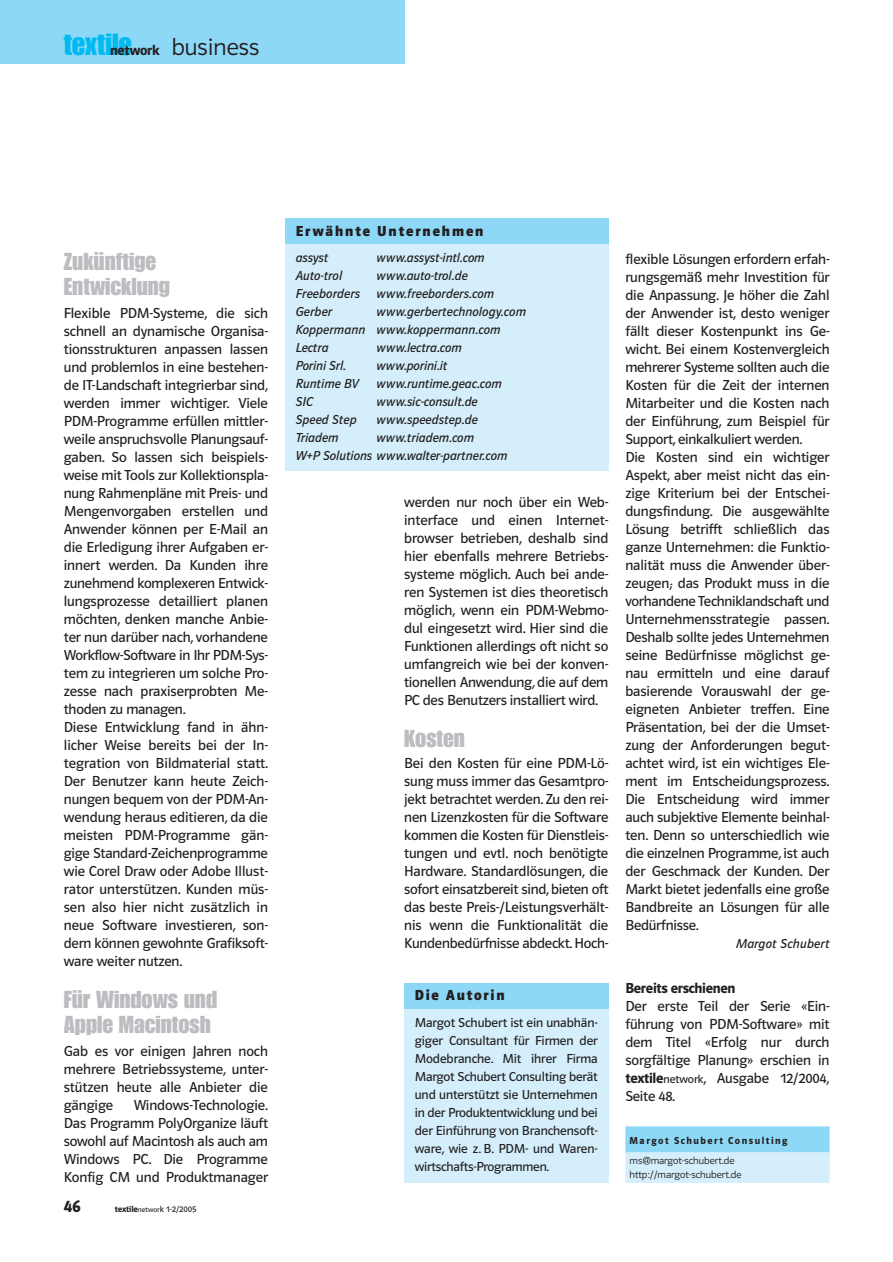
<style>
.page{position:relative;width:893px;height:1262px;background:#fff}
.page>*{position:absolute;margin:0;border:0;box-sizing:border-box;transform-origin:0 0}
.t1{font:24.75px "Polo 22 K Leicht";color:#231f20}
.t2{font:24px/24.8px "Impact";color:#bcbdc0}
.t3{font:18px "Polo 22 K Hfett";color:#231f20}
.t4{font:15px/18px "Polo 22 K Buch";letter-spacing:-.005em;color:#231f20;text-align:justify}
.t5{font:700 15px "Polo 22 K";letter-spacing:.125em;color:#231f20}
.t6{font:15px "Polo 22 K Hfett";letter-spacing:-.02em;color:#231f20}
.t7{font:13.5px/18px "Polo 22 K Buch Kursiv";letter-spacing:.005em;color:#231f20}
.t8{font:13.5px/18px "Polo 22 K Buch";letter-spacing:-.01em;color:#231f20;text-align:justify}
.t9{font:10.5px/14.2px "Polo 22 K Leicht";letter-spacing:-.005em;color:#231f20}
.t10{font:10.5px "Polo 22 K Hfett";letter-spacing:.135em;color:#231f20}
.t11{font:9px "Polo 22 K Buch";color:#231f20}
.s1{font-family:"Impact";font-size:30px;color:#00baf1}
.s2{font-family:"Polo 22 K Hfett";font-size:14.7px}
.s3{font-family:"Polo 22 K Hfett"}
.s4{font-size:7.5px}
.s5{font-size:12px}
</style>
<div class="page">
<div style="left:0;top:0;width:404px;height:64px;background:#8dd7f7"></div>
<div style="left:285px;top:241px;width:323px;height:230px;background:#d4effb"></div>
<div style="left:285px;top:218px;width:323px;height:25px;background:#8dd7f7"></div>
<div style="left:404px;top:1003px;width:204px;height:179px;background:#d4effb"></div>
<div style="left:404px;top:983px;width:204px;height:25px;background:#8dd7f7"></div>
<div style="left:625px;top:1126px;width:204px;height:27px;background:#8dd7f7"></div>
<div style="left:625px;top:1152px;width:204px;height:16px;background:#d4effb"></div>
<div style="left:625px;top:1166px;width:204px;height:16px;background:#d4effb"></div>
<h1 class="t1" style="left:64px;top:38px;width:197px"><span class="s1">textile</span><span class="s2">network</span> business</h1>
<h2 class="t2" style="left:64px;top:250px;width:108px">Zukünftige<br>Entwicklung</h2>
<p class="t4" style="left:64px;top:305px;width:206px;text-align:left">Flexible PDM-Systeme, die sich schnell an dynamische Organisa&shy;tionsstrukturen anpassen lassen und problemlos in eine bestehen&shy;de IT-Landschaft integrierbar sind, werden immer wichtiger. Viele<br>PDM-Programme erfüllen mittler&shy;weile anspruchsvolle Planungsauf&shy;gaben. So lassen sich beispiels&shy;weise mit Tools zur Kollektionspla&shy;nung Rahmenpläne mit Preis- und<br>Mengenvorgaben erstellen und<br>Anwender können per E-Mail an die Erledigung ihrer Aufgaben er&shy;innert werden. Da Kunden ihre zunehmend komplexeren Entwick&shy;lungsprozesse detailliert planen möchten, denken manche Anbie&shy;ter nun darüber nach, vorhandene<br>Workflow-Software in Ihr PDM-Sys&shy;tem zu integrieren um solche Pro&shy;zesse nach praxiserprobten Me&shy;thoden zu managen.<br>Diese Entwicklung fand in ähn&shy;licher Weise bereits bei der In&shy;tegration von Bildmaterial statt.<br>Der Benutzer kann heute Zeich&shy;nungen bequem von der PDM-An&shy;wendung heraus editieren, da die meisten PDM-Programme gän&shy;gige Standard-Zeichenprogramme wie Corel Draw oder Adobe Illust&shy;rator unterstützen. Kunden müs&shy;sen also hier nicht zusätzlich in neue Software investieren, son&shy;dern können gewohnte Grafiksoft&shy;ware weiter nutzen.</p>
<h2 class="t2" style="left:64px;top:988px;width:155px">Für Windows und<br>Apple Macintosh</h2>
<p class="t4" style="left:64px;top:1043px;width:206px">Gab es vor einigen Jahren noch mehrere Betriebssysteme, unter&shy;stützen heute alle Anbieter die gängige</p>
<p class="t4" style="left:64px;top:1097px;width:206px;text-indent:70px">Windows-Technologie.<br>Das Programm PolyOrganize läuft sowohl auf Macintosh als auch am Windows PC. Die Programme Konfig CM und Produktmanager</p>
<p class="t3" style="left:64px;top:1199px;width:18px">46</p>
<p class="t11" style="left:115px;top:1206px;width:83px"><span class="s3">textile</span><span class="s4">networ</span>k 1-2/2005</p>
<p class="t5" style="left:296px;top:226px;width:189px">Erwähnte Unternehmen</p>
<p class="t7" style="left:296px;top:249px;width:34px">assyst</p>
<p class="t7" style="left:376px;top:249px;width:110px">www.assyst-intl.com</p>
<p class="t7" style="left:296px;top:267px;width:48px">Auto-trol</p>
<p class="t7" style="left:296px;top:267px;width:200px;text-indent:81px">www.auto-trol.de<br>Freeborders www.freeborders.com<br>Gerber</p>
<p class="t7" style="left:296px;top:303px;width:232px;text-indent:81px">www.gerbertechnology.com<br>Koppermann www.koppermann.com<br>Lectra</p>
<p class="t7" style="left:376px;top:339px;width:87px">www.lectra.com</p>
<p class="t7" style="left:296px;top:357px;width:52px">Porini Srl.</p>
<p class="t7" style="left:376px;top:357px;width:73px">www.porini.it</p>
<p class="t7" style="left:296px;top:375px;width:65px">Runtime BV</p>
<p class="t7" style="left:376px;top:375px;width:127px">www.runtime.geac.com</p>
<p class="t7" style="left:296px;top:393px;width:19px">SIC</p>
<p class="t7" style="left:376px;top:393px;width:103px">www.sic-consult.de</p>
<p class="t7" style="left:296px;top:411px;width:63px">Speed Step</p>
<p class="t7" style="left:376px;top:411px;width:103px">www.speedstep.de</p>
<p class="t7" style="left:296px;top:429px;width:44px">Triadem</p>
<p class="t7" style="left:296px;top:429px;width:213px;text-indent:81px">www.triadem.com<br>W+P Solutions www.walter-partner.com</p>
<p class="t4" style="left:404px;top:494px;width:206px">werden nur noch über ein Web&shy;interface und einen Internet&shy;browser betrieben, deshalb sind hier ebenfalls mehrere Betriebs&shy;systeme möglich. Auch bei ande&shy;ren Systemen ist dies theoretisch möglich, wenn ein PDM-Webmo&shy;dul eingesetzt wird. Hier sind die Funktionen allerdings oft nicht so umfangreich wie bei der konven&shy;tionellen Anwendung, die auf dem PC des Benutzers installiert wird.</p>
<h2 class="t2" style="left:404px;top:727px;width:62px">Kosten</h2>
<p class="t4" style="left:404px;top:755px;width:206px">Bei den Kosten für eine PDM-Lö&shy;sung muss immer das Gesamtpro&shy;jekt betrachtet werden. Zu den rei&shy;nen Lizenzkosten für die Software kommen die Kosten für Dienstleis&shy;tungen und evtl. noch benötigte Hardware. Standardlösungen, die sofort einsatzbereit sind, bieten oft das beste Preis-/Leistungsverhält&shy;nis wenn die Funktionalität die Kundenbedürfnisse abdeckt. Hoch-</p>
<p class="t5" style="left:415px;top:989px;width:91px">Die Autorin</p>
<p class="t8" style="left:415px;top:1014px;width:184px">Margot Schubert ist ein unabhän&shy;giger Consultant für Firmen der Modebranche. Mit ihrer Firma Margot Schubert Consulting berät und unterstützt sie Unternehmen in der Produktentwicklung und bei der Einführung von Branchensoft&shy;ware, wie z. B. PDM- und Waren&shy;wirtschafts-Programmen.</p>
<p class="t4" style="left:625px;top:251px;width:206px;text-align:left">flexible Lösungen erfordern erfah&shy;rungsgemäß mehr Investition für die Anpassung. Je höher die Zahl der Anwender ist, desto weniger fällt dieser Kostenpunkt ins Ge&shy;wicht. Bei einem Kostenvergleich mehrerer Systeme sollten auch die<br>Kosten für die Zeit der internen<br>Mitarbeiter und die Kosten nach der Einführung, zum Beispiel für<br>Support, einkalkuliert werden.<br>Die Kosten sind ein wichtiger<br>Aspekt, aber meist nicht das ein&shy;zige Kriterium bei der Entschei&shy;dungsfindung. Die ausgewählte<br>Lösung betrifft schließlich das ganze Unternehmen: die Funktio&shy;nalität muss die Anwender über&shy;zeugen; das Produkt muss in die vorhandene Techniklandschaft und<br>Unternehmensstrategie passen.<br>Deshalb sollte jedes Unternehmen seine Bedürfnisse möglichst ge&shy;nau ermitteln und eine darauf basierende Vorauswahl der ge&shy;eigneten Anbieter treffen. Eine<br>Präsentation, bei der die Umset&shy;zung der Anforderungen begut&shy;achtet wird, ist ein wichtiges Ele&shy;ment im Entscheidungsprozess.<br>Die Entscheidung wird immer auch subjektive Elemente beinhal&shy;ten. Denn so unterschiedlich wie die einzelnen Programme, ist auch der Geschmack der Kunden. Der<br>Markt bietet jedenfalls eine große<br>Bandbreite an Lösungen für alle<br>Bedürfnisse.</p>
<p class="t7" style="left:736px;top:935px;width:95px">Margot Schubert</p>
<p class="t6" style="left:625px;top:982px;width:111px">Bereits erschienen</p>
<p class="t4" style="left:625px;top:998px;width:206px">Der erste Teil der Serie «Ein&shy;führung von PDM-Software» mit dem Titel «Erfolg nur durch sorgfältige Planung» erschien in <span class="s3">textile</span><span class="s5">network</span>, Ausgabe 12/2004, Seite 48.</p>
<p class="t10" style="left:629px;top:1136px;width:159px">Margot Schubert Consulting</p>
<p class="t9" style="left:629px;top:1154px;width:113px">ms@margot-schubert.de http://margot-schubert.de</p>
</div>
